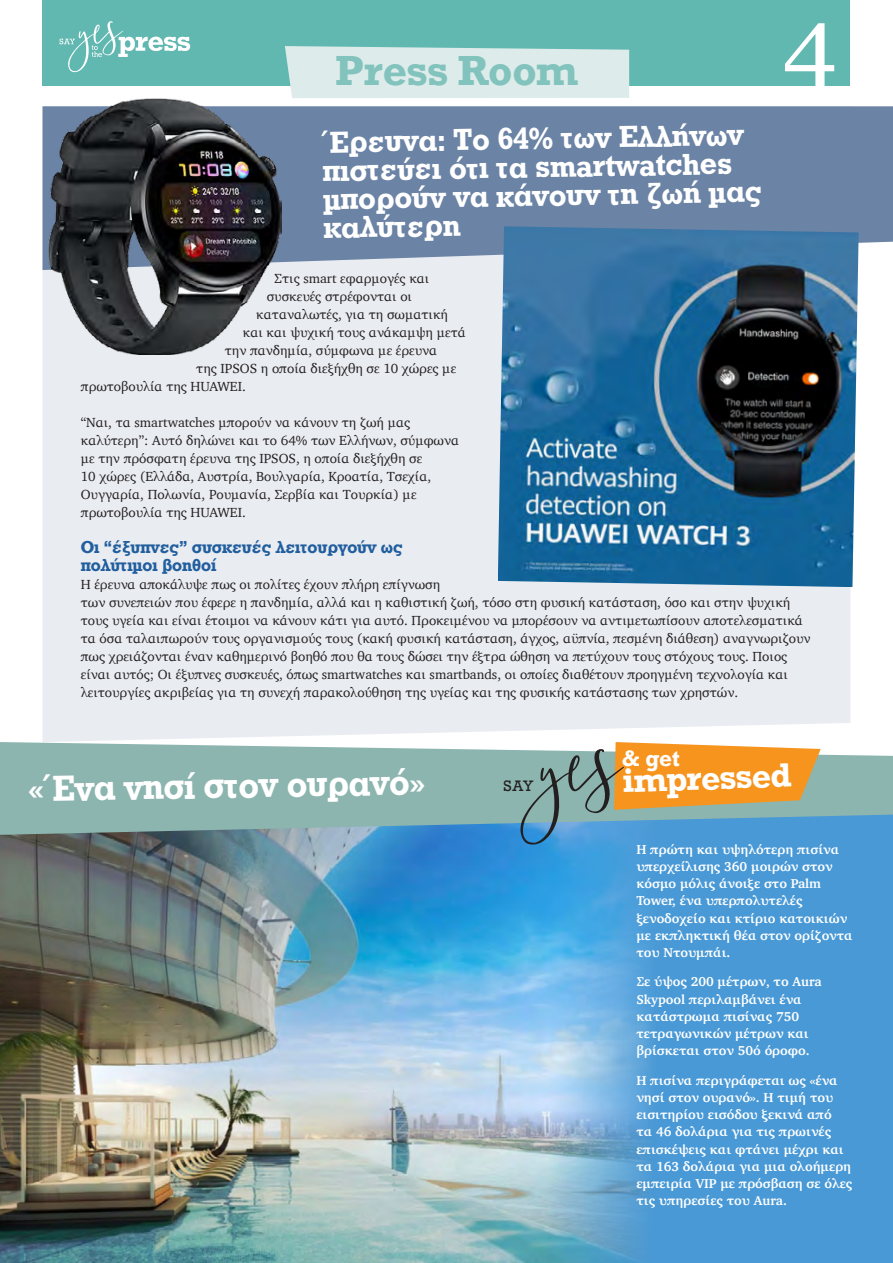
<style>
.page{position:relative;width:893px;height:1263px;background:#fff}
.page>*{position:absolute;margin:0;border:0;box-sizing:border-box;transform-origin:0 0}
.t1{font:97.5px "Georgia";color:#fff}
.t2{font:700 39.6px "Rockwell";color:#82c3bd}
.t3{font:37.5px "UB Rockwell Bold";color:#fff}
.t4{font:31.5px/28.5px "UB Rockwell Bold";color:#fff}
.t5{font:700 31.5px "Rockwell";color:#fff}
.t6{font:700 21px "Rockwell";color:#fff}
.t7{font:18px/18px "UB Rockwell Bold";letter-spacing:-.005em;color:#215e9e}
.t8{font:14.25px "Rockwell";color:#231f20}
.t9{font:13.5px/18px "Charter";letter-spacing:-.005em;color:#231f20}
.t10{font:700 13.2px/17.2px "Charter";color:#fff}
</style>
<div class="page">
<div style="left:43px;top:0;width:807px;height:85px;background:#61b8b0"></div>
<svg style="left:60px;top:21px;width:130px;height:51px"></svg>
<img style="left:0;top:835px;width:549px;height:428px">
<div style="left:43px;top:270px;width:807px;height:472px;background:#e9ecf1"></div>
<div style="left:43px;top:106px;width:850px;height:164px;background:#6b83a5"></div>
<svg style="left:549px;top:835px;width:344px;height:428px;fill:#4999d6"></svg>
<svg style="left:0;top:742px;width:893px;height:93px;fill:#8cb5af"></svg>
<div style="left:285px;top:46px;width:344px;height:52px;background:#ddecea"></div>
<svg style="left:520px;top:742px;width:301px;height:103px"></svg>
<img style="left:49px;top:98px;width:232px;height:256px">
<img style="left:498px;top:226px;width:361px;height:361px">
<h2 class="t2" style="left:335px;top:45px;width:245px">Press Room</h2>
<h3 class="t4" style="left:322px;top:127px;width:440px;rotate:-1deg">Έρευνα: Tο 64% των Ελλήνων πιστεύει ότι τα smartwatches μπορούν να κάνουν τη ζωή μας καλύτερη</h3>
<h1 class="t1" style="left:783px;top:-29px;width:57px">4</h1>
<p class="t9" style="left:274px;top:269px;width:157px">Στις smart εφαρμογές και</p>
<p class="t9" style="left:267px;top:287px;width:147px">συσκευές στρέφονται οι</p>
<p class="t9" style="left:256px;top:305px;width:193px">καταναλωτές, για τη σωματική</p>
<p class="t9" style="left:243px;top:323px;width:225px">και και ψυχική τους ανάκαμψη μετά</p>
<p class="t9" style="left:225px;top:341px;width:214px">την πανδημία, σύμφωνα με έρευνα</p>
<p class="t9" style="left:196px;top:359px;width:261px">της IPSOS η οποία διεξήχθη σε 10 χώρες με</p>
<p class="t9" style="left:81px;top:377px;width:166px">πρωτοβουλία της HUAWEI.</p>
<p class="t9" style="left:81px;top:413px;width:380px">“Ναι, τα smartwatches μπορούν να κάνουν τη ζωή μας καλύτερη”: Αυτό δηλώνει και το 64% των Ελλήνων, σύμφωνα με την πρόσφατη έρευνα της IPSOS, η οποία διεξήχθη σε<br>10 χώρες (Ελλάδα, Αυστρία, Βουλγαρία, Κροατία, Τσεχία, Ουγγαρία, Πολωνία, Ρουμανία, Σερβία και Τουρκία) με πρωτοβουλία της HUAWEI.</p>
<h3 class="t7" style="left:81px;top:538px;width:324px">Οι “έξυπνες” συσκευές λειτουργούν ως πολύτιμοι βοηθοί</h3>
<p class="t9" style="left:81px;top:575px;width:731px">Η έρευνα αποκάλυψε πως οι πολίτες έχουν πλήρη επίγνωση<br>των συνεπειών που έφερε η πανδημία, αλλά και η καθιστική ζωή, τόσο στη φυσική κατάσταση, όσο και στην ψυχική τους υγεία και είναι έτοιμοι να κάνουν κάτι για αυτό. Προκειμένου να μπορέσουν να αντιμετωπίσουν αποτελεσματικά τα όσα ταλαιπωρούν τους οργανισμούς τους (κακή φυσική κατάσταση, άγχος, αϋπνία, πεσμένη διάθεση) αναγνωριζουν πως χρειάζονται έναν καθημερινό βοηθό που θα τους δώσει την έξτρα ώθηση να πετύχουν τους στόχους τους. Ποιος είναι αυτός; Οι έξυπνες συσκευές, όπως smartwatches και smartbands, οι οποίες διαθέτουν προηγμένη τεχνολογία και λειτουργίες ακριβείας για τη συνεχή παρακολούθηση της υγείας και της φυσικής κατάστασης των χρηστών.</p>
<h3 class="t3" style="left:28px;top:767px;width:399px;rotate:-1deg">«Ένα νησί στον ουρανό»</h3>
<p class="t8" style="left:504px;top:777px;width:32px">SAY</p>
<h3 class="t6" style="left:622px;top:744px;width:60px">&amp; get</h3>
<h3 class="t5" style="left:622px;top:760px;width:171px;rotate:-2deg">impressed</h3>
<p class="t10" style="left:636px;top:840px;width:218px">Η πρώτη και υψηλότερη πισίνα υπερχείλισης 360 μοιρών στον κόσμο μόλις άνοιξε στο Palm<br>Tower, ένα υπερπολυτελές ξενοδοχείο και κτίριο κατοικιών με εκπληκτική θέα στον ορίζοντα του Ντουμπάι.</p>
<p class="t10" style="left:636px;top:973px;width:187px">Σε ύψος 200 μέτρων, το Aura<br>Skypool περιλαμβάνει ένα κατάστρωμα πισίνας 750 τετραγωνικών μέτρων και βρίσκεται στον 50ό όροφο.</p>
<p class="t10" style="left:636px;top:1071px;width:217px">Η πισίνα περιγράφεται ως «ένα νησί στον ουρανό». Η τιμή του εισιτηρίου εισόδου ξεκινά από<br>τα 46 δολάρια για τις πρωινές επισκέψεις και φτάνει μέχρι και τα 163 δολάρια για μια ολοήμερη εμπειρία VIP με πρόσβαση σε όλες τις υπηρεσίες του Aura.</p>
</div>
